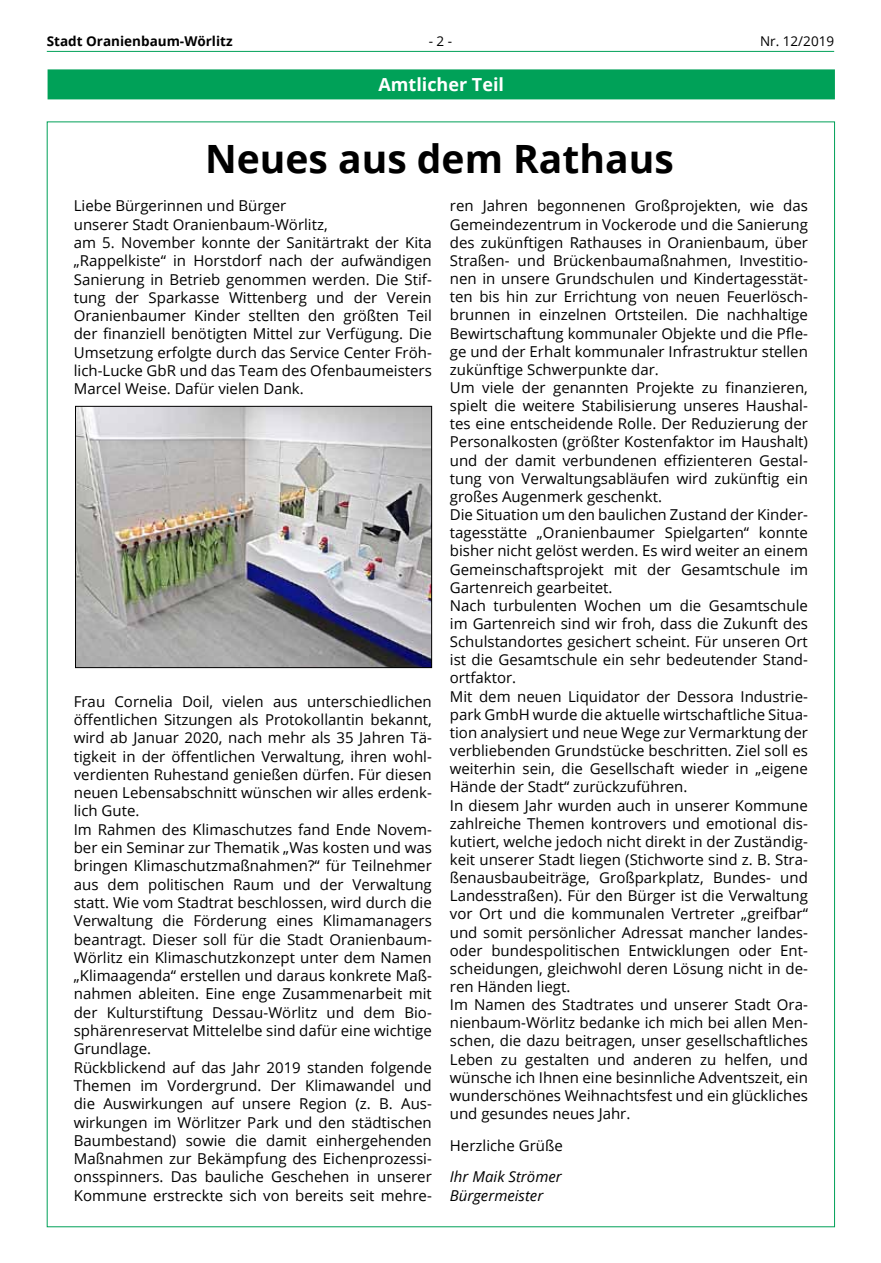
<style>
.page{position:relative;width:881px;height:1263px;background:#fff}
.page>*{position:absolute;margin:0;border:0;box-sizing:border-box;transform-origin:0 0}
.t1{font:700 39px "Open Sans";color:#000}
.t2{font:700 18px "Open Sans";color:#fff}
.t3{font:15px/18.1px "Open Sans";color:#000}
.t4{font:italic 15px/18.1px "Open Sans";color:#000}
.t5{font:700 13.5px "Open Sans";color:#000}
.t6{font:13.5px "Open Sans";color:#000}
</style>
<div class="page">
<hr style="left:47px;top:51px;width:786px;height:1px;background:#00a158">
<div style="left:48px;top:69px;width:786px;height:30px;background:#00a158"></div>
<img style="left:77px;top:408px;width:352px;height:258px">
<div style="left:75px;top:406px;width:356px;height:262px;border:1px solid #000"></div>
<p class="t5" style="left:47px;top:32px;width:187px">Stadt Oranienbaum-Wörlitz</p>
<p class="t6" style="left:428px;top:32px;width:25px">- 2 -</p>
<p class="t6" style="left:759px;top:32px;width:76px">Nr. 12/2019</p>
<p class="t2" style="left:378px;top:72px;width:127px">Amtlicher Teil</p>
<h1 class="t1" style="left:205px;top:131px;width:470px">Neues aus dem Rathaus</h1>
<p class="t3" style="left:74px;top:196px;width:359px">Liebe Bürgerinnen und Bürger<br>unserer Stadt Oranienbaum-Wörlitz,<br>am 5. November konnte der Sanitärtrakt der Kita „Rappelkiste“ in Horstdorf nach der aufwändigen Sanierung in Betrieb genommen werden. Die Stif&shy;tung der Sparkasse Wittenberg und der Verein Oranienbaumer Kinder stellten den größten Teil der finanziell benötigten Mittel zur Verfügung. Die Umsetzung erfolgte durch das Service Center Fröh&shy;lich-Lucke GbR und das Team des Ofenbaumeisters Marcel Weise. Dafür vielen Dank.</p>
<p class="t3" style="left:74px;top:692px;width:359px">Frau Cornelia Doil, vielen aus unterschiedlichen öffentlichen Sitzungen als Protokollantin bekannt, wird ab Januar 2020, nach mehr als 35 Jahren Tä&shy;tigkeit in der öffentlichen Verwaltung, ihren wohl&shy;verdienten Ruhestand genießen dürfen. Für diesen neuen Lebensabschnitt wünschen wir alles erdenk&shy;lich Gute.<br>Im Rahmen des Klimaschutzes fand Ende Novem&shy;ber ein Seminar zur Thematik „Was kosten und was bringen Klimaschutzmaßnahmen?“ für Teilnehmer aus dem politischen Raum und der Verwaltung statt. Wie vom Stadtrat beschlossen, wird durch die Verwaltung die Förderung eines Klimamanagers beantragt. Dieser soll für die Stadt Oranienbaum-Wörlitz ein Klimaschutzkonzept unter dem Namen „Klimaagenda“ erstellen und daraus konkrete Maß&shy;nahmen ableiten. Eine enge Zusammenarbeit mit der Kulturstiftung Dessau-Wörlitz und dem Bio&shy;sphärenreservat Mittelelbe sind dafür eine wichtige Grundlage.<br>Rückblickend auf das Jahr 2019 standen folgende Themen im Vordergrund. Der Klimawandel und die Auswirkungen auf unsere Region (z. B. Aus&shy;wirkungen im Wörlitzer Park und den städtischen Baumbestand) sowie die damit einhergehenden Maßnahmen zur Bekämpfung des Eichenprozessi&shy;onsspinners. Das bauliche Geschehen in unserer Kommune erstreckte sich von bereits seit mehre-</p>
<p class="t3" style="left:449px;top:197px;width:359px">ren Jahren begonnenen Großprojekten, wie das Gemeindezentrum in Vockerode und die Sanierung des zukünftigen Rathauses in Oranienbaum, über Straßen- und Brückenbaumaßnahmen, Investitio&shy;nen in unsere Grundschulen und Kindertagesstät&shy;ten bis hin zur Errichtung von neuen Feuerlösch&shy;brunnen in einzelnen Ortsteilen. Die nachhaltige Bewirtschaftung kommunaler Objekte und die Pfle&shy;ge und der Erhalt kommunaler Infrastruktur stellen zukünftige Schwerpunkte dar.<br>Um viele der genannten Projekte zu finanzieren, spielt die weitere Stabilisierung unseres Haushal&shy;tes eine entscheidende Rolle. Der Reduzierung der Personalkosten (größter Kostenfaktor im Haushalt) und der damit verbundenen effizienteren Gestal&shy;tung von Verwaltungsabläufen wird zukünftig ein großes Augenmerk geschenkt.<br>Die Situation um den baulichen Zustand der Kinder&shy;tagesstätte „Oranienbaumer Spielgarten“ konnte bisher nicht gelöst werden. Es wird weiter an einem Gemeinschaftsprojekt mit der Gesamtschule im Gartenreich gearbeitet.<br>Nach turbulenten Wochen um die Gesamtschule im Gartenreich sind wir froh, dass die Zukunft des Schulstandortes gesichert scheint. Für unseren Ort ist die Gesamtschule ein sehr bedeutender Stand&shy;ortfaktor.<br>Mit dem neuen Liquidator der Dessora Industrie&shy;park GmbH wurde die aktuelle wirtschaftliche Situa&shy;tion analysiert und neue Wege zur Vermarktung der verbliebenden Grundstücke beschritten. Ziel soll es weiterhin sein, die Gesellschaft wieder in „eigene Hände der Stadt“ zurückzuführen.<br>In diesem Jahr wurden auch in unserer Kommune zahlreiche Themen kontrovers und emotional dis&shy;kutiert, welche jedoch nicht direkt in der Zuständig&shy;keit unserer Stadt liegen (Stichworte sind z. B. Stra&shy;ßenausbaubeiträge, Großparkplatz, Bundes- und Landesstraßen). Für den Bürger ist die Verwaltung vor Ort und die kommunalen Vertreter „greifbar“ und somit persönlicher Adressat mancher landes&shy;oder bundespolitischen Entwicklungen oder Ent&shy;scheidungen, gleichwohl deren Lösung nicht in de&shy;ren Händen liegt.<br>Im Namen des Stadtrates und unserer Stadt Ora&shy;nienbaum-Wörlitz bedanke ich mich bei allen Men&shy;schen, die dazu beitragen, unser gesellschaftliches Leben zu gestalten und anderen zu helfen, und wünsche ich Ihnen eine besinnliche Adventszeit, ein wunderschönes Weihnachtsfest und ein glückliches und gesundes neues Jahr.</p>
<p class="t3" style="left:449px;top:1136px;width:114px">Herzliche Grüße</p>
<p class="t4" style="left:449px;top:1167px;width:113px">Ihr Maik Strömer<br>Bürgermeister</p>
</div>
